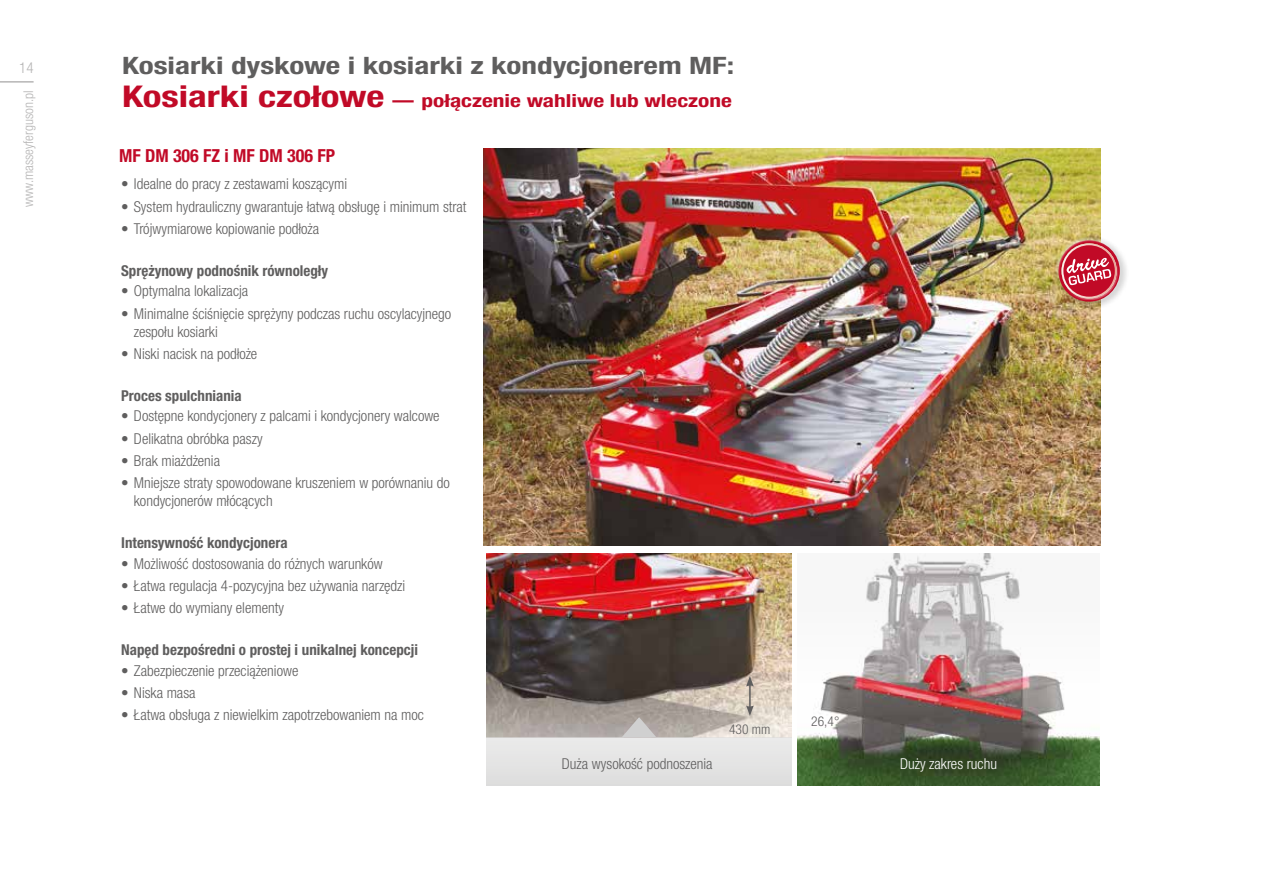
<style>
.page{position:relative;width:1263px;height:893px;background:#fff}
.page>*{position:absolute;margin:0;border:0;box-sizing:border-box;transform-origin:0 0}
.t1{font:700 condensed 24px "Helvetica Neue LTW1 G";color:#5f5e5e;scale:1.3 1}
.t2{font:700 condensed 18px "Helvetica Neue LTW1 G";color:#c10a27;scale:1.3 1}
.t3{font:700 condensed 18px "Helvetica Neue LTW1 G";color:#c10a27}
.t4{font:300 condensed 15px/18px "Helvetica Neue LTW1 G";color:#5f5e5e}
.t5{font:700 condensed 15px "Helvetica Neue LTW1 G";color:#5f5e5e}
.t6{font:300 condensed 15px "Helvetica Neue LTW1 G";color:#fff}
.t7{font:300 condensed 15px "Helvetica Neue LTW1 G";color:#b6b5b5}
.t8{font:300 condensed 13.5px "Helvetica Neue LTW1 G";color:#b6b5b5}
.t9{font:300 condensed 13.5px "Helvetica Neue LTW1 G";letter-spacing:.005em;color:#5f5e5e}
.s1{font-size:30px}
.s2{font-size:19.5px}
</style>
<div class="page">
<img style="left:486px;top:553px;width:306px;height:184px">
<img style="left:484px;top:149px;width:616px;height:396px">
<img style="left:797px;top:716px;width:302px;height:70px">
<div style="left:486px;top:737px;width:306px;height:49px;background:#e5e5e4"></div>
<svg style="left:622px;top:717px;width:34px;height:20px"></svg>
<hr style="left:0;top:81px;width:34px;height:2px;background:#b6b5b5">
<div style="left:1054px;top:236px;width:75px;height:75px;background:#000;opacity:.4"></div>
<div style="left:1055px;top:237px;width:63px;height:63px;background:#fff;opacity:.75"></div>
<svg style="left:1058px;top:240px;width:62px;height:62px;background:#d0636a"></svg>
<svg style="left:816px;top:553px;width:249px;height:163px"></svg>
<hr style="left:749px;top:684px;width:2px;height:24px;background:#5f5e5e">
<svg style="left:746px;top:676px;width:8px;height:11px"></svg>
<svg style="left:746px;top:705px;width:8px;height:11px"></svg>
<p class="t7" style="left:19px;top:59px;width:16px">14</p>
<p class="t8" style="left:20px;top:207px;width:118px;rotate:-90deg">www.masseyferguson.pl</p>
<h1 class="t1" style="left:122px;top:51px;width:472px">Kosiarki dyskowe i kosiarki z kondycjonerem MF:</h1>
<p class="t2" style="left:122px;top:90px;width:470px"><span class="s1">Kosiarki czołowe</span> <span class="s2">—</span> połączenie wahliwe lub wleczone</p>
<p class="t3" style="left:119px;top:144px;width:217px">MF DM 306 FZ i MF DM 306 FP</p>
<p class="t4" style="left:121px;top:175px;width:227px">• Idealne do pracy z zestawami koszącymi</p>
<p class="t4" style="left:121px;top:197px;width:347px">• System hydrauliczny gwarantuje łatwą obsługę i minimum strat</p>
<p class="t4" style="left:121px;top:220px;width:199px">• Trójwymiarowe kopiowanie podłoża</p>
<p class="t5" style="left:121px;top:262px;width:209px">Sprężynowy podnośnik równoległy</p>
<p class="t4" style="left:121px;top:282px;width:129px">• Optymalna lokalizacja</p>
<p class="t4" style="left:134px;top:304px;width:319px;text-indent:-13px">• Minimalne ściśnięcie sprężyny podczas ruchu oscylacyjnego zespołu kosiarki</p>
<p class="t4" style="left:121px;top:345px;width:138px">• Niski nacisk na podłoże</p>
<p class="t5" style="left:121px;top:387px;width:122px">Proces spulchniania</p>
<p class="t4" style="left:121px;top:407px;width:320px">• Dostępne kondycjonery z palcami i kondycjonery walcowe</p>
<p class="t4" style="left:121px;top:429px;width:143px">• Delikatna obróbka paszy</p>
<p class="t4" style="left:121px;top:452px;width:100px">• Brak miażdżenia</p>
<p class="t4" style="left:134px;top:474px;width:317px;text-indent:-13px">• Mniejsze straty spowodowane kruszeniem w porównaniu do kondycjonerów młócących</p>
<p class="t5" style="left:121px;top:534px;width:168px">Intensywność kondycjonera</p>
<p class="t4" style="left:121px;top:554px;width:263px">• Możliwość dostosowania do różnych warunków</p>
<p class="t4" style="left:121px;top:577px;width:285px">• Łatwa regulacja 4-pozycyjna bez używania narzędzi</p>
<p class="t4" style="left:121px;top:599px;width:164px">• Łatwe do wymiany elementy</p>
<p class="t5" style="left:121px;top:641px;width:298px">Napęd bezpośredni o prostej i unikalnej koncepcji</p>
<p class="t4" style="left:121px;top:661px;width:179px">• Zabezpieczenie przeciążeniowe</p>
<p class="t4" style="left:121px;top:684px;width:76px">• Niska masa</p>
<p class="t4" style="left:121px;top:706px;width:304px">• Łatwa obsługa z niewielkim zapotrzebowaniem na moc</p>
<p class="t4" style="left:562px;top:755px;width:152px">Duża wysokość podnoszenia</p>
<p class="t9" style="left:729px;top:721px;width:43px">430 mm</p>
<p class="t9" style="left:811px;top:713px;width:30px">26,4°</p>
<p class="t6" style="left:900px;top:755px;width:98px">Duży zakres ruchu</p>
</div>
